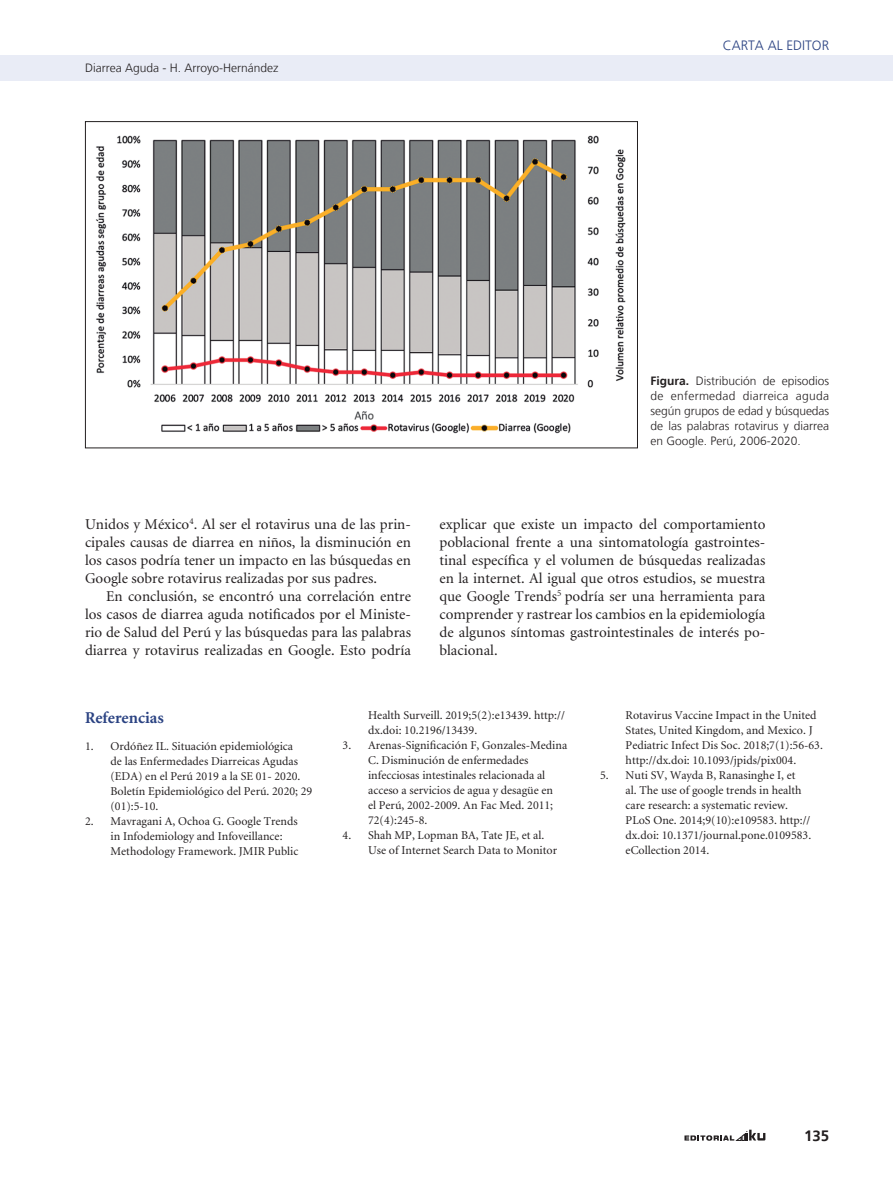
<style>
.page{position:relative;width:893px;height:1191px;background:#fff}
.page>*{position:absolute;margin:0;border:0;box-sizing:border-box;transform-origin:0 0}
._6-subtitulo{font:700 16.5px "Minion";color:#2a4282}
._1-texto{font:15px/18px "Minion";color:#231f20;text-align:justify}
.t1{font:700 15px "Frutiger LT";color:#231f20}
.t2{font:300 13.5px "Frutiger LT";color:#2a4282}
._8-bibliografia{font:12px/15px "Minion";color:#231f20}
._7-tabla{font:300 12px/15px "Frutiger LT";color:#231f20;text-align:justify}
._3-datos_autores-doi{font:300 12px "Frutiger LT";color:#231f20}
.s1{font-weight:700}
</style>
<div class="page">
<svg style="left:684px;top:1129px;width:81px;height:11px"></svg>
<div style="left:0;top:55px;width:893px;height:26px;background:#e9ecf6"></div>
<img style="left:96px;top:135px;width:530px;height:299px">
<p class="_3-datos_autores-doi" style="left:85px;top:61px;width:195px">Diarrea Aguda - H. Arroyo-Hernández</p>
<p class="t2" style="left:723px;top:38px;width:10px">carta</p>
<p class="t2" style="left:768px;top:38px;width:27px">al editor</p>
<p class="_1-texto" style="left:85px;top:516px;width:327px">Unidos y México<sup>4</sup>. Al ser el rotavirus una de las prin&shy;cipales causas de diarrea en niños, la disminución en los casos podría tener un impacto en las búsquedas en Google sobre rotavirus realizadas por sus padres.</p>
<p class="_1-texto" style="left:85px;top:588px;width:327px;text-indent:21px">En conclusión, se encontró una correlación entre los casos de diarrea aguda notificados por el Ministe&shy;rio de Salud del Perú y las búsquedas para las palabras diarrea y rotavirus realizadas en Google. Esto podría</p>
<p class="_7-tabla" style="left:651px;top:373px;width:180px"><span class="s1">Figura.</span> Distribución de episodios de enfermedad diarreica aguda según grupos de edad y búsquedas de las palabras rotavirus y diarrea en Google. Perú, 2006-2020.</p>
<p class="_1-texto" style="left:439px;top:516px;width:327px">explicar que existe un impacto del comportamiento poblacional frente a una sintomatología gastrointes&shy;tinal específica y el volumen de búsquedas realizadas en la internet. Al igual que otros estudios, se muestra que Google Trends<sup>5</sup> podría ser una herramienta para comprender y rastrear los cambios en la epidemiología de algunos síntomas gastrointestinales de interés po&shy;blacional.</p>
<p class="_6-subtitulo" style="left:85px;top:709px;width:80px">Referencias</p>
<p class="_8-bibliografia" style="left:111px;top:738px;width:203px;text-indent:-26px">1. Ordóñez IL. Situación epidemiológica<br>de las Enfermedades Diarreicas Agudas (EDA) en el Perú 2019 a la SE 01- 2020.<br>Boletín Epidemiológico del Perú. 2020; 29 (01):5-10.</p>
<p class="_8-bibliografia" style="left:111px;top:813px;width:189px;text-indent:-26px">2. Mavragani A, Ochoa G. Google Trends in Infodemiology and Infoveillance:<br>Methodology Framework. JMIR Public</p>
<p class="_8-bibliografia" style="left:368px;top:708px;width:198px">Health Surveill. 2019;5(2):e13439. http:// dx.doi: 10.2196/13439.</p>
<p class="_8-bibliografia" style="left:368px;top:738px;width:201px;text-indent:-26px">3. Arenas-Significación F, Gonzales-Medina C. Disminución de enfermedades infecciosas intestinales relacionada al acceso a servicios de agua y desagüe en<br>el Perú, 2002-2009. An Fac Med. 2011; 72(4):245-8.</p>
<p class="_8-bibliografia" style="left:368px;top:828px;width:190px;text-indent:-26px">4. Shah MP, Lopman BA, Tate JE, et al.<br>Use of Internet Search Data to Monitor</p>
<p class="_8-bibliografia" style="left:626px;top:708px;width:199px">Rotavirus Vaccine Impact in the United States, United Kingdom, and Mexico. J Pediatric Infect Dis Soc. 2018;7(1):56-63. http://dx.doi: 10.1093/jpids/pix004.</p>
<p class="_8-bibliografia" style="left:626px;top:768px;width:187px;text-indent:-26px">5. Nuti SV, Wayda B, Ranasinghe I, et<br>al. The use of google trends in health care research: a systematic review.<br>PLoS One. 2014;9(10):e109583. http:// dx.doi: 10.1371/journal.pone.0109583. eCollection 2014.</p>
<p class="t1" style="left:804px;top:1127px;width:27px">135</p>
</div>
